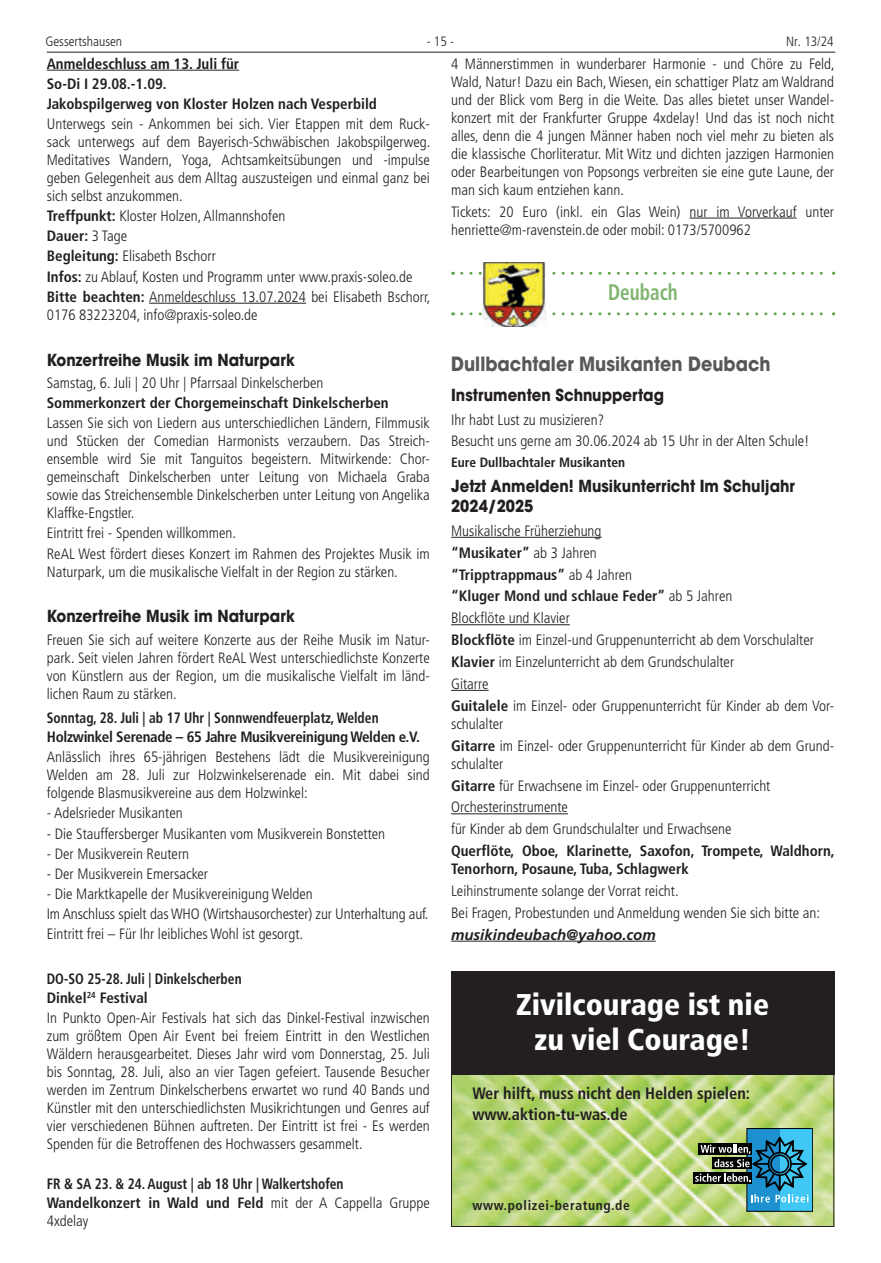
<style>
.page{position:relative;width:881px;height:1263px;background:#fff}
.page>*{position:absolute;margin:0;border:0;box-sizing:border-box;transform-origin:0 0}
.t1{font:900 condensed 30px/34.5px "Frutiger";color:#fff;text-align:center}
.t2{font:700 condensed 22.5px "Frutiger LT";color:#7fb46f;scale:.85 1}
.t3{font:700 19.5px "Avant Garde LT";color:#57585a;scale:.9 1}
.t4{font:700 16.5px/19.5px "Avant Garde LT";color:#231f20;scale:.9 1}
.t5{font:700 condensed 16.5px/21px "Frutiger";color:#231f20}
.t6{font:300 condensed 15px/18px "Frutiger LT";color:#231f20}
.t7{font:700 condensed 15px/20.1px "Frutiger LT";color:#231f20}
.t8{font:700 condensed 15px/19px "Frutiger LT";letter-spacing:-.02em;color:#231f20;scale:.9 1}
.t9{font:700 condensed 15px/18.6px "Frutiger LT";color:#231f20;scale:.9 1}
.t10{font:italic 700 15px "Frutiger LT";color:#231f20}
.t11{font:700 condensed 13.5px "Frutiger LT";color:#231f20}
.t12{font:300 condensed 13.5px "Frutiger LT";color:#231f20}
.t13{font:700 condensed 13.5px "Frutiger";letter-spacing:.05em;color:#231f20}
.s1{font-weight:700}
.s2{font-weight:300}
</style>
<div class="page">
<hr style="left:47px;top:52px;width:788px;height:1px;background:#231f20">
<hr style="left:689px;top:218px;width:107px;height:1px;background:#231f20">
<hr style="left:451px;top:537px;width:150px;height:1px;background:#231f20">
<hr style="left:451px;top:624px;width:118px;height:1px;background:#231f20">
<hr style="left:451px;top:690px;width:37px;height:1px;background:#231f20">
<hr style="left:451px;top:813px;width:116px;height:1px;background:#231f20">
<hr style="left:451px;top:941px;width:204px;height:1px;background:#231f20">
<svg style="left:461px;top:272px;width:373px;height:3px"></svg>
<svg style="left:461px;top:312px;width:373px;height:3px"></svg>
<img style="left:482px;top:262px;width:63px;height:65px">
<hr style="left:47px;top:70px;width:192px;height:1px;background:#231f20">
<hr style="left:149px;top:303px;width:157px;height:1px;background:#231f20">
<img style="left:453px;top:1075px;width:378px;height:150px">
<div style="left:451px;top:972px;width:382px;height:103px;background:#231f20"></div>
<div style="left:451px;top:972px;width:382px;height:255px;border:1px solid #231f20"></div>
<div style="left:746px;top:1128px;width:33px;height:83px;background:#1d90d0"></div>
<div style="left:779px;top:1128px;width:33px;height:83px;background:#40c7f4"></div>
<div style="left:692px;top:1172px;width:59px;height:12px;background:#000"></div>
<svg style="left:695px;top:1134px;width:114px;height:68px"></svg>
<p class="t12" style="left:45px;top:34px;width:78px">Gessertshausen</p>
<p class="t12" style="left:426px;top:34px;width:29px">- 15 -</p>
<p class="t12" style="left:785px;top:34px;width:49px">Nr. 13/24</p>
<p class="t6" style="left:451px;top:55px;width:385px;text-align:justify">4 Männerstimmen in wunderbarer Harmonie - und Chöre zu Feld, Wald, Natur! Dazu ein Bach, Wiesen, ein schattiger Platz am Waldrand und der Blick vom Berg in die Weite. Das alles bietet unser Wandel&shy;konzert mit der Frankfurter Gruppe 4xdelay! Und das ist noch nicht alles, denn die 4 jungen Männer haben noch viel mehr zu bieten als die klassische Chorliteratur. Mit Witz und dichten jazzigen Harmonien oder Bearbeitungen von Popsongs verbreiten sie eine gute Laune, der man sich kaum entziehen kann.</p>
<p class="t6" style="left:451px;top:203px;width:384px">Tickets: 20 Euro (inkl. ein Glas Wein) nur im Vorverkauf unter henriette@m-ravenstein.de oder mobil: 0173/5700962</p>
<p class="t7" style="left:47px;top:53px;width:331px">Anmeldeschluss am 13. Juli für<br>So-Di I 29.08.-1.09.<br>Jakobspilgerweg von Kloster Holzen nach Vesperbild</p>
<p class="t6" style="left:47px;top:115px;width:385px;text-align:justify">Unterwegs sein - Ankommen bei sich. Vier Etappen mit dem Ruck&shy;sack unterwegs auf dem Bayerisch-Schwäbischen Jakobspilgerweg.<br>Meditatives Wandern, Yoga, Achtsamkeitsübungen und -impulse geben Gelegenheit aus dem Alltag auszusteigen und einmal ganz bei sich selbst anzukommen.</p>
<p class="t6" style="left:47px;top:206px;width:385px;line-height:20.1px"><span class="s1">Treffpunkt:</span> Kloster Holzen, Allmannshofen<br><span class="s1">Dauer:</span> 3 Tage<br><span class="s1">Begleitung:</span> Elisabeth Bschorr<br><span class="s1">Infos:</span> zu Ablauf, Kosten und Programm unter www.praxis-soleo.de <span class="s1">Bitte beachten:</span> Anmeldeschluss 13.07.2024 bei Elisabeth Bschorr,</p>
<p class="t6" style="left:47px;top:306px;width:212px">0176 83223204, info@praxis-soleo.de</p>
<p class="t4" style="left:47px;top:350px;width:277px">Konzertreihe Musik im Naturpark</p>
<p class="t6" style="left:47px;top:374px;width:278px">Samstag, 6. Juli | 20 Uhr | Pfarrsaal Dinkelscherben</p>
<p class="t7" style="left:47px;top:393px;width:343px">Sommerkonzert der Chorgemeinschaft Dinkelscherben</p>
<p class="t6" style="left:47px;top:414px;width:384px;text-align:justify">Lassen Sie sich von Liedern aus unterschiedlichen Ländern, Filmmusik und Stücken der Comedian Harmonists verzaubern. Das Streich&shy;ensemble wird Sie mit Tanguitos begeistern. Mitwirkende: Chor&shy;gemeinschaft Dinkelscherben unter Leitung von Michaela Graba sowie das Streichensemble Dinkelscherben unter Leitung von Angelika Klaffke-Engstler.</p>
<p class="t6" style="left:47px;top:523px;width:384px;line-height:20.1px">Eintritt frei - Spenden willkommen.<br>ReAL West fördert dieses Konzert im Rahmen des Projektes Musik im</p>
<p class="t6" style="left:47px;top:562px;width:352px">Naturpark, um die musikalische Vielfalt in der Region zu stärken.</p>
<p class="t4" style="left:47px;top:607px;width:277px">Konzertreihe Musik im Naturpark</p>
<p class="t6" style="left:47px;top:631px;width:384px;text-align:justify">Freuen Sie sich auf weitere Konzerte aus der Reihe Musik im Natur&shy;park. Seit vielen Jahren fördert ReAL West unterschiedlichste Konzerte von Künstlern aus der Region, um die musikalische Vielfalt im länd&shy;lichen Raum zu stärken.</p>
<p class="t8" style="left:47px;top:708px;width:416px">Sonntag, 28. Juli | ab 17 Uhr | Sonnwendfeuerplatz, Welden<br>Holzwinkel Serenade – 65 Jahre Musikvereinigung Welden e.V.</p>
<p class="t6" style="left:47px;top:748px;width:384px;text-align:justify">Anlässlich ihres 65-jährigen Bestehens lädt die Musikvereinigung Welden am 28. Juli zur Holzwinkelserenade ein. Mit dabei sind folgende Blasmusikvereine aus dem Holzwinkel:</p>
<p class="t6" style="left:47px;top:804px;width:137px">- Adelsrieder Musikanten</p>
<p class="t6" style="left:47px;top:825px;width:340px">- Die Stauffersberger Musikanten vom Musikverein Bonstetten</p>
<p class="t6" style="left:47px;top:845px;width:144px">- Der Musikverein Reutern</p>
<p class="t6" style="left:47px;top:865px;width:163px">- Der Musikverein Emersacker</p>
<p class="t6" style="left:47px;top:884px;width:383px;line-height:20.1px">- Die Marktkapelle der Musikvereinigung Welden<br>Im Anschluss spielt das WHO (Wirtshausorchester) zur Unterhaltung auf.<br>Eintritt frei – Für Ihr leibliches Wohl ist gesorgt.</p>
<p class="t6" style="left:47px;top:969px;width:384px;line-height:19.6px"><span class="s1">DO-SO 25-28. Juli | Dinkelscherben<br>Dinkel</span><sup>24</sup> <span class="s1">Festival<br></span>In Punkto Open-Air Festivals hat sich das Dinkel-Festival inzwischen</p>
<p class="t6" style="left:47px;top:1027px;width:384px;text-align:justify">zum größtem Open Air Event bei freiem Eintritt in den Westlichen Wäldern herausgearbeitet. Dieses Jahr wird vom Donnerstag, 25. Juli bis Sonntag, 28. Juli, also an vier Tagen gefeiert. Tausende Besucher werden im Zentrum Dinkelscherbens erwartet wo rund 40 Bands und Künstler mit den unterschiedlichsten Musikrichtungen und Genres auf vier verschiedenen Bühnen auftreten. Der Eintritt ist frei - Es werden Spenden für die Betroffenen des Hochwassers gesammelt.</p>
<p class="t9" style="left:47px;top:1174px;width:427px">FR &amp; SA 23. &amp; 24. August | ab 18 Uhr | Walkertshofen<br>Wandelkonzert in Wald und Feld <span class="s2">mit der A Cappella Gruppe<br>4xdelay</span></p>
<h2 class="t2" style="left:608px;top:279px;width:83px">Deubach</h2>
<h3 class="t3" style="left:451px;top:351px;width:356px">Dullbachtaler Musikanten Deubach</h3>
<p class="t4" style="left:451px;top:385px;width:238px">Instrumenten Schnuppertag</p>
<p class="t6" style="left:451px;top:409px;width:360px;line-height:21.9px">Ihr habt Lust zu musizieren?<br>Besucht uns gerne am 30.06.2024 ab 15 Uhr in der Alten Schule!</p>
<p class="t11" style="left:451px;top:454px;width:175px">Eure Dullbachtaler Musikanten</p>
<p class="t4" style="left:451px;top:476px;width:383px">Jetzt Anmelden! Musikunterricht Im Schuljahr<br>2024/2025</p>
<p class="t6" style="left:451px;top:520px;width:384px;line-height:21.9px">Musikalische Früherziehung<br><span class="s1">“Musikater”</span> ab 3 Jahren<br><span class="s1">“Tripptrappmaus”</span> ab 4 Jahren<br><span class="s1">“Kluger Mond und schlaue Feder”</span> ab 5 Jahren<br>Blockflöte und Klavier<br><span class="s1">Blockflöte</span> im Einzel-und Gruppenunterricht ab dem Vorschulalter <span class="s1">Klavier</span> im Einzelunterricht ab dem Grundschulalter<br>Gitarre<br><span class="s1">Guitalele</span> im Einzel- oder Gruppenunterricht für Kinder ab dem Vor-</p>
<p class="t6" style="left:451px;top:713px;width:384px;line-height:21.9px">schulalter<br><span class="s1">Gitarre</span> im Einzel- oder Gruppenunterricht für Kinder ab dem Grund-</p>
<p class="t6" style="left:451px;top:753px;width:321px;line-height:21.9px">schulalter<br><span class="s1">Gitarre</span> für Erwachsene im Einzel- oder Gruppenunterricht Orchesterinstrumente<br>für Kinder ab dem Grundschulalter und Erwachsene</p>
<p class="t7" style="left:451px;top:842px;width:385px;line-height:18px">Querflöte, Oboe, Klarinette, Saxofon, Trompete, Waldhorn,<br>Tenorhorn, Posaune, Tuba, Schlagwerk</p>
<p class="t6" style="left:451px;top:880px;width:370px;line-height:21.9px">Leihinstrumente solange der Vorrat reicht.<br>Bei Fragen, Probestunden und Anmeldung wenden Sie sich bitte an:</p>
<p class="t10" style="left:451px;top:926px;width:206px">musikindeubach@yahoo.com</p>
<h1 class="t1" style="left:516px;top:988px;width:254px">Zivilcourage ist nie zu viel Courage!</h1>
<p class="t5" style="left:472px;top:1083px;width:279px">Wer hilft, muss nicht den Helden spielen: www.aktion-tu-was.de</p>
<p class="t13" style="left:472px;top:1198px;width:159px">www.polizei-beratung.de</p>
</div>
